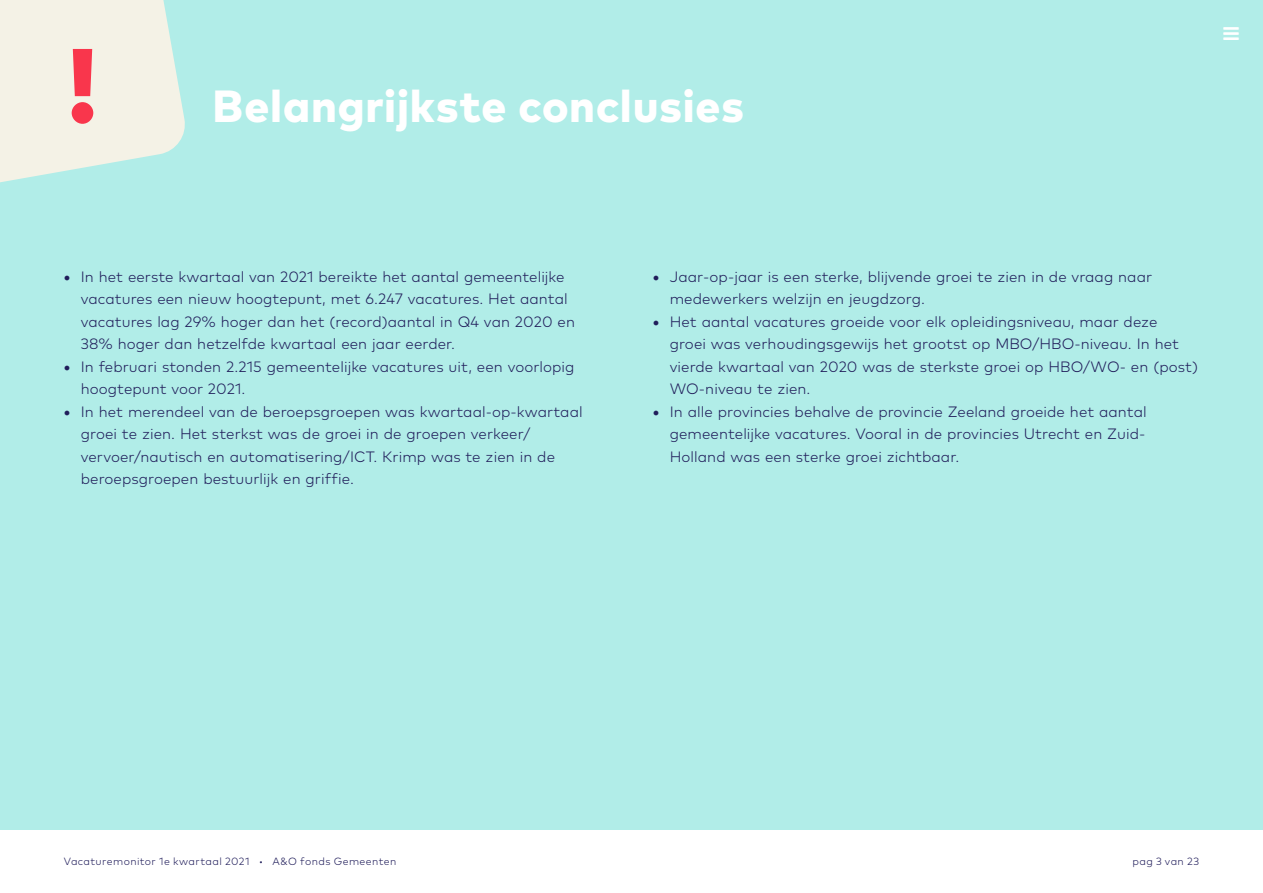
<style>
.page{position:relative;width:1263px;height:893px;background:#fff}
.page>*{position:absolute;margin:0;border:0;box-sizing:border-box;transform-origin:0 0}
.kop_hoofdstuk{font:800 105px "Mark Pro";color:#f9364c}
.extra_kop_wit{font:800 45px "Mark Pro";letter-spacing:.02em;color:#fff}
.t1{font:300 15px/22.5px "Mark Pro";letter-spacing:.005em;color:#211e5b}
.t2{font:300 10.5px "Mark Pro";letter-spacing:.04em;color:#211e5b}
.s1{font-weight:700}
</style>
<div class="page">
<div style="left:0;top:0;width:1263px;height:829px;background:#b1ede8"></div>
<svg style="left:0;top:0;width:185px;height:183px"></svg>
<p class="kop_hoofdstuk" style="left:67px;top:5px;width:32px">!</p>
<p class="extra_kop_wit" style="left:213px;top:72px;width:533px">Belangrijkste conclusies</p>
<p class="t1" style="left:81px;top:264px;width:496px;text-indent:-17px"><span class="s1">•</span> In het eerste kwartaal van 2021 bereikte het aantal gemeentelijke vacatures een nieuw hoogtepunt, met 6.247 vacatures. Het aantal vacatures lag 29% hoger dan het (record)aantal in Q4 van 2020 en 38% hoger dan hetzelfde kwartaal een jaar eerder.</p>
<p class="t1" style="left:81px;top:354px;width:495px;text-indent:-17px"><span class="s1">•</span> In februari stonden 2.215 gemeentelijke vacatures uit, een voorlopig hoogtepunt voor 2021.</p>
<p class="t1" style="left:81px;top:399px;width:503px;text-indent:-17px"><span class="s1">•</span> In het merendeel van de beroepsgroepen was kwartaal-op-kwartaal groei te zien. Het sterkst was de groei in de groepen verkeer/ vervoer/nautisch en automatisering/ICT. Krimp was te zien in de beroepsgroepen bestuurlijk en griffie.</p>
<p class="t1" style="left:670px;top:264px;width:484px;text-indent:-17px"><span class="s1">•</span> Jaar-op-jaar is een sterke, blijvende groei te zien in de vraag naar medewerkers welzijn en jeugdzorg.</p>
<p class="t1" style="left:670px;top:309px;width:530px;text-indent:-17px"><span class="s1">•</span> Het aantal vacatures groeide voor elk opleidingsniveau, maar deze<br>groei was verhoudingsgewijs het grootst op MBO/HBO-niveau. In het vierde kwartaal van 2020 was de sterkste groei op HBO/WO- en (post)<br>WO-niveau te zien.</p>
<p class="t1" style="left:670px;top:399px;width:478px;text-align:justify;text-indent:-17px"><span class="s1">•</span> In alle provincies behalve de provincie Zeeland groeide het aantal gemeentelijke vacatures. Vooral in de provincies Utrecht en Zuid-Holland was een sterke groei zichtbaar.</p>
<p class="t2" style="left:64px;top:854px;width:334px">Vacaturemonitor 1e kwartaal 2021 • A&amp;O fonds Gemeenten</p>
<p class="t2" style="left:1132px;top:854px;width:68px">pag 3 van 23</p>
</div>
